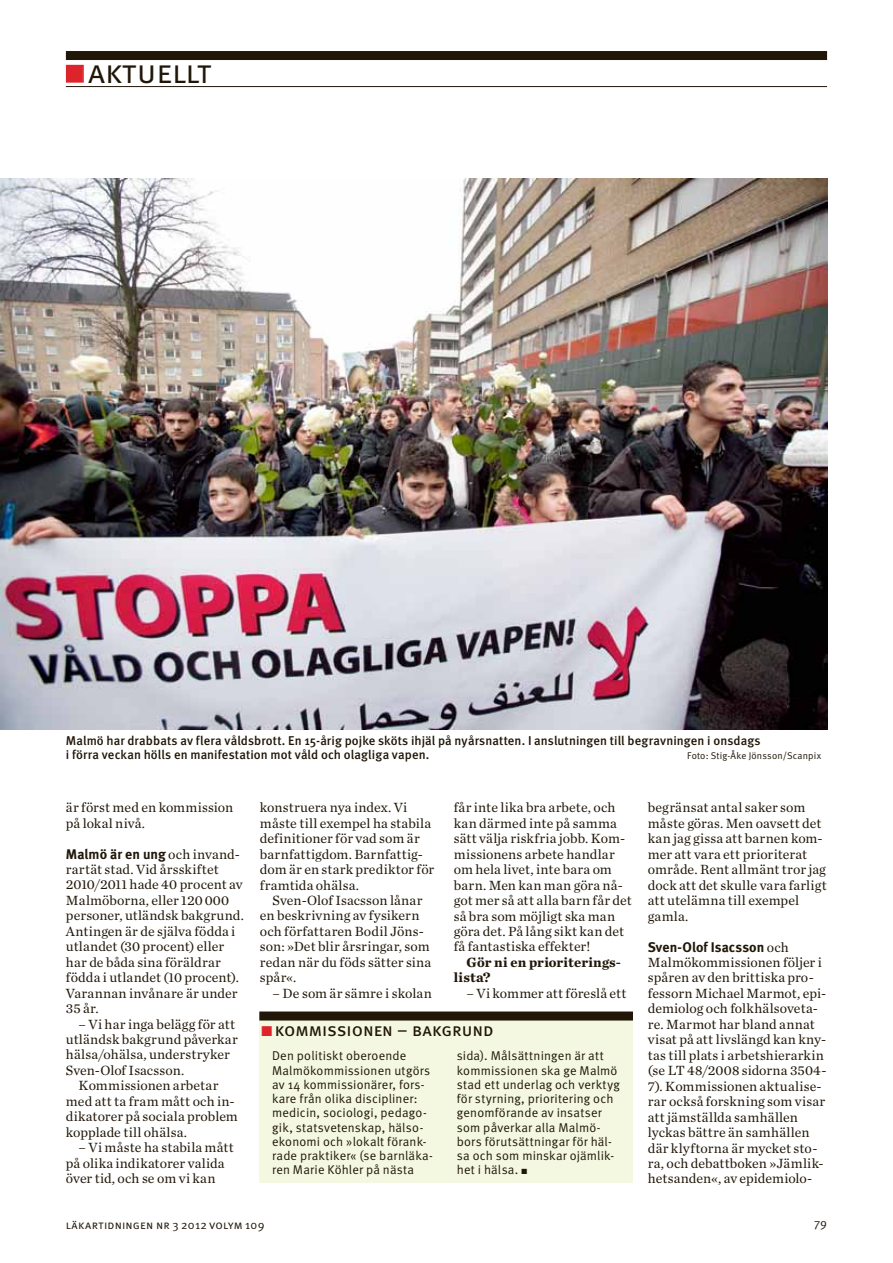
<style>
.page{position:relative;width:893px;height:1263px;background:#fff}
.page>*{position:absolute;margin:0;border:0;box-sizing:border-box;transform-origin:0 0}
.t1{font:33px "Meta LT Normal Small Caps";color:#211709}
.t2{font:18px "Meta LT Book Small Caps";color:#211709}
.t3{font:13.95px/15.5px "Chronicle LT Text";letter-spacing:.01em;color:#211709}
.t4{font:13.95px "Meta LT Bold";letter-spacing:.005em;color:#211709}
.t5{font:700 13.95px/15.5px "Chronicle LT Text";letter-spacing:.015em;color:#211709}
.t6{font:12.75px/14.2px "Meta LT Normal";letter-spacing:.015em;color:#211709}
.t7{font:12.75px/14.2px "Meta LT Medium";letter-spacing:.01em;color:#211709}
.t8{font:12px "Meta LT Normal Small Caps";letter-spacing:.02em;color:#211709}
.t9{font:12px "Meta LT Normal Utilities";color:#211709}
.t10{font:9.75px "Meta LT Normal";letter-spacing:.02em;color:#211709}
.s1{color:#dc242a}
.s2{font-family:"Chronicle LT Text"}
</style>
<div class="page">
<div style="left:66px;top:51px;width:761px;height:9px;background:#211709"></div>
<hr style="left:66px;top:86px;width:761px;height:1px;background:#211709">
<div style="left:66px;top:65px;width:18px;height:18px;border:2px solid #dc242a"></div>
<div style="left:259px;top:1011px;width:374px;height:45px;background:#f4f8e1"></div>
<div style="left:259px;top:1011px;width:374px;height:9px;background:#211709"></div>
<div style="left:259px;top:1044px;width:374px;height:139px;background:#f4f8e1"></div>
<img style="left:0;top:179px;width:827px;height:551px">
<h1 class="t1" style="left:66px;top:52px;width:147px"><span class="s1">■</span> aktuellt</h1>
<p class="t7" style="left:66px;top:733px;width:696px">Malmö har drabbats av flera våldsbrott. En 15-årig pojke sköts ihjäl på nyårsnatten. I anslutningen till begravningen i onsdags i förra veckan hölls en manifestation mot våld och olagliga vapen.</p>
<p class="t10" style="left:687px;top:750px;width:135px">Foto: Stig-Åke Jönsson/Scanpix</p>
<p class="t3" style="left:66px;top:800px;width:169px">är först med en kommission på lokal nivå.</p>
<p class="t4" style="left:66px;top:845px;width:176px">Malmö är en ung <span class="s2">och invand-</span></p>
<p class="t3" style="left:66px;top:861px;width:180px">rartät stad. Vid årsskiftet<br>2010/2011 hade 40 procent av<br>Malmöborna, eller 120000 personer, utländsk bakgrund.<br>Antingen är de själva födda i utlandet (30 procent) eller har de båda sina föräldrar födda i utlandet (10 procent).<br>Varannan invånare är under<br>35 år.</p>
<p class="t3" style="left:66px;top:1016px;width:173px;text-indent:13px">– Vi har inga belägg för att utländsk bakgrund påverkar hälsa/ohälsa, understryker<br>Sven-Olof Isacsson.</p>
<p class="t3" style="left:66px;top:1078px;width:173px;text-indent:13px">Kommissionen arbetar med att ta fram mått och in&shy;dikatorer på sociala problem kopplade till ohälsa.</p>
<p class="t3" style="left:66px;top:1140px;width:169px;text-indent:13px">– Vi måste ha stabila mått på olika indikatorer valida över tid, och se om vi kan</p>
<p class="t3" style="left:260px;top:800px;width:176px">konstruera nya index. Vi måste till exempel ha stabila definitioner för vad som är barnfattigdom. Barnfattig&shy;dom är en stark prediktor för framtida ohälsa.</p>
<p class="t3" style="left:260px;top:892px;width:173px;text-indent:13px">Sven-Olof Isacsson lånar en beskrivning av fysikern och författaren Bodil Jöns&shy;son: »Det blir årsringar, som redan när du föds sätter sina spår«.</p>
<p class="t3" style="left:273px;top:985px;width:161px">– De som är sämre i skolan</p>
<p class="t3" style="left:454px;top:800px;width:180px">får inte lika bra arbete, och kan därmed inte på samma sätt välja riskfria jobb. Kom&shy;missionens arbete handlar om hela livet, inte bara om barn. Men kan man göra nå&shy;got mer så att alla barn får det så bra som möjligt ska man göra det. På lång sikt kan det få fantastiska effekter!</p>
<p class="t5" style="left:454px;top:954px;width:169px;text-indent:13px">Gör ni en prioriterings&shy;lista?</p>
<p class="t3" style="left:467px;top:985px;width:162px">– Vi kommer att föreslå ett</p>
<p class="t2" style="left:261px;top:1019px;width:234px"><span class="s1">■</span> kommissionen – bakgrund</p>
<p class="t6" style="left:272px;top:1049px;width:162px">Den politiskt oberoende<br>Malmökommissionen utgörs av 14 kommissionärer, fors&shy;kare från olika discipliner: medicin, sociologi, pedago&shy;gik, statsvetenskap, hälso&shy;ekonomi och »lokalt förank&shy;rade praktiker« (se barnläka&shy;ren Marie Köhler på nästa</p>
<p class="t6" style="left:457px;top:1049px;width:165px">sida). Målsättningen är att kommissionen ska ge Malmö stad ett underlag och verktyg för styrning, prioritering och genomförande av insatser som påverkar alla Malmö&shy;bors förutsättningar för häl&shy;sa och som minskar ojämlik&shy;het i hälsa. ■</p>
<p class="t3" style="left:648px;top:800px;width:180px">begränsat antal saker som måste göras. Men oavsett det kan jag gissa att barnen kom&shy;mer att vara ett prioriterat område. Rent allmänt tror jag dock att det skulle vara farligt att utelämna till exempel gamla.</p>
<p class="t4" style="left:648px;top:938px;width:142px">Sven-Olof Isacsson <span class="s2">och</span></p>
<p class="t3" style="left:648px;top:954px;width:180px">Malmökommissionen följer i spåren av den brittiska pro&shy;fessorn Michael Marmot, epi&shy;demiolog och folkhälsoveta&shy;re. Marmot har bland annat visat på att livslängd kan kny&shy;tas till plats i arbetshierarkin (se LT 48/2008 sidorna 3504-<br>7). Kommissionen aktualise&shy;rar också forskning som visar att jämställda samhällen lyckas bättre än samhällen där klyftorna är mycket sto&shy;ra, och debattboken »Jämlik&shy;hetsanden«, av epidemiolo-</p>
<p class="t8" style="left:66px;top:1218px;width:200px">läkartidningen nr 3 2012 volym 109</p>
<p class="t9" style="left:814px;top:1218px;width:14px">79</p>
</div>
